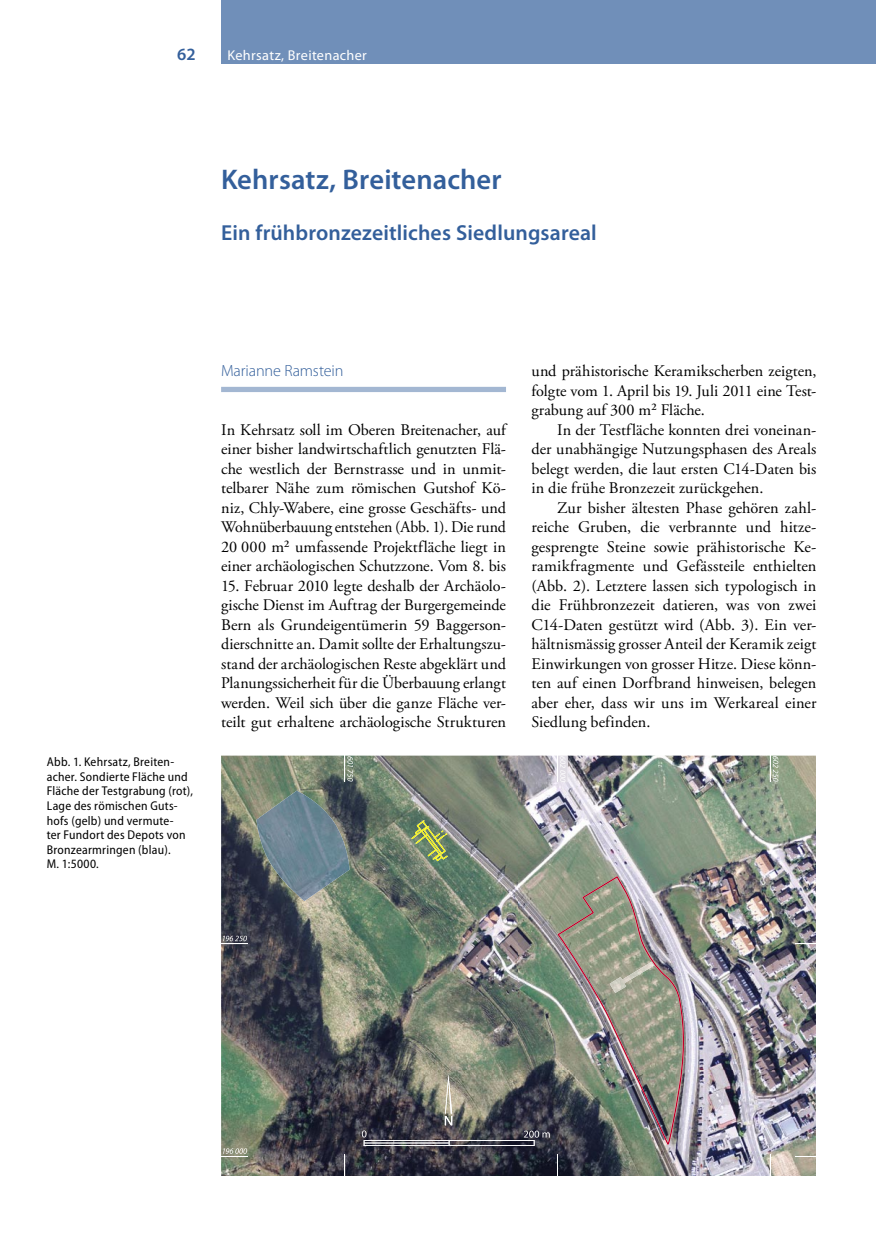
<style>
.page{position:relative;width:876px;height:1242px;background:#fff}
.page>*{position:absolute;margin:0;border:0;box-sizing:border-box;transform-origin:0 0}
.a_ü1_Titel1_Unterkap{font:600 28.5px "Myriad Pro";letter-spacing:.005em;color:#335f9b}
.a_ü2_Titel2{font:600 21.75px "Myriad Pro";letter-spacing:.005em;color:#335f9b}
.t1{font:600 17.25px "Myriad Pro";color:#335f9b}
.b_____Lesetext_1erAbsatz{font:16.2px/19.5px "Adobe Garamond Pro";color:#000;text-align:justify}
.b_____Lesetext_nächster_Absatz{font:16.2px/19.5px "Adobe Garamond Pro";letter-spacing:.005em;color:#000;text-align:justify}
.b_____Autor{font:300 16.2px "Myriad Pro";letter-spacing:-.01em;color:#335f9b}
.t2{font:600 15px "Myriad Pro";letter-spacing:.025em;color:#fff}
.t3{font:14.25px "Myriad Pro";letter-spacing:.025em;color:#fff}
.c___Abbildungslegende{font:semi-condensed 12.75px/14.7px "Myriad Pro";letter-spacing:.02em;color:#000}
.t4{font:italic 8.25px "Myriad Pro";color:#fff}
</style>
<div class="page">
<div style="left:221px;top:0;width:655px;height:64px;background:#708fb9"></div>
<div style="left:221px;top:387px;width:285px;height:5px;background:#a3b7d2"></div>
<img style="left:221px;top:755px;width:595px;height:315px">
<img style="left:221px;top:1070px;width:595px;height:106px">
<img style="left:256px;top:790px;width:94px;height:111px">
<img style="left:558px;top:876px;width:128px;height:268px">
<svg style="left:411px;top:820px;width:37px;height:41px;background:#8e9e69"></svg>
<svg style="left:557px;top:755px;width:10px;height:27px"></svg>
<img style="left:773px;top:756px;width:5px;height:25px">
<svg style="left:770px;top:755px;width:1px;height:26px"></svg>
<svg style="left:345px;top:755px;width:8px;height:26px"></svg>
<svg style="left:557px;top:1154px;width:1px;height:22px"></svg>
<svg style="left:770px;top:1154px;width:1px;height:22px"></svg>
<svg style="left:345px;top:1154px;width:1px;height:22px"></svg>
<svg style="left:221px;top:1148px;width:26px;height:9px"></svg>
<svg style="left:221px;top:935px;width:26px;height:9px"></svg>
<svg style="left:795px;top:1156px;width:21px;height:1px"></svg>
<svg style="left:795px;top:943px;width:21px;height:1px"></svg>
<img style="left:535px;top:1130px;width:15px;height:7px">
<svg style="left:362px;top:1074px;width:173px;height:72px;background:#605f60"></svg>
<p class="t1" style="left:177px;top:44px;width:20px">62</p>
<p class="t2" style="left:225px;top:46px;width:92px">Fundberichte</p>
<p class="t3" style="left:227px;top:47px;width:141px">Kehrsatz, Breitenacher</p>
<p class="a_ü1_Titel1_Unterkap" style="left:221px;top:164px;width:282px">Kehrsatz, Breitenacher</p>
<p class="a_ü2_Titel2" style="left:221px;top:220px;width:377px">Ein frühbronzezeitliches Siedlungsareal</p>
<p class="c___Abbildungslegende" style="left:47px;top:754px;width:148px">Abb. 1. Kehrsatz, Breiten&shy;acher. Sondierte Fläche und<br>Fläche der Testgrabung (rot),<br>Lage des römischen Guts&shy;hofs (gelb) und vermute-<br>ter Fundort des Depots von<br>Bronzearmringen (blau).<br>M. 1:5000.</p>
<p class="b_____Autor" style="left:221px;top:362px;width:124px">Marianne Ramstein</p>
<p class="b_____Lesetext_1erAbsatz" style="left:221px;top:420px;width:286px">In Kehrsatz soll im Oberen Breitenacher, auf einer bisher landwirtschaftlich genutzten Flä&shy;che westlich der Bernstrasse und in unmit&shy;telbarer Nähe zum römischen Gutshof Kö&shy;niz, Chly-Wabere, eine grosse Geschäfts- und Wohnüberbauung entstehen (Abb. 1). Die rund 20 000 m² umfassende Projektfläche liegt in einer archäologischen Schutzzone. Vom 8. bis</p>
<p class="b_____Lesetext_1erAbsatz" style="left:221px;top:576px;width:286px">15. Februar 2010 legte deshalb der Archäolo&shy;gische Dienst im Auftrag der Burgergemeinde Bern als Grundeigentümerin 59 Baggerson&shy;dierschnitte an. Damit sollte der Erhaltungszu&shy;stand der archäologischen Reste abgeklärt und Planungssicherheit für die Überbauung erlangt werden. Weil sich über die ganze Fläche ver&shy;teilt gut erhaltene archäologische Strukturen</p>
<p class="b_____Lesetext_1erAbsatz" style="left:531px;top:362px;width:286px">und prähistorische Keramikscherben zeigten, folgte vom 1. April bis 19. Juli 2011 eine Test&shy;grabung auf 300 m² Fläche.</p>
<p class="b_____Lesetext_nächster_Absatz" style="left:531px;top:420px;width:286px;text-indent:26px">In der Testfläche konnten drei voneinan&shy;der unabhängige Nutzungsphasen des Areals belegt werden, die laut ersten C14-Daten bis in die frühe Bronzezeit zurückgehen.</p>
<p class="b_____Lesetext_nächster_Absatz" style="left:531px;top:498px;width:286px;text-indent:26px">Zur bisher ältesten Phase gehören zahl&shy;reiche Gruben, die verbrannte und hitze&shy;gesprengte Steine sowie prähistorische Ke&shy;ramikfragmente und Gefässteile enthielten (Abb. 2). Letztere lassen sich typologisch in die Frühbronzezeit datieren, was von zwei C14-Daten gestützt wird (Abb. 3). Ein ver&shy;hältnismässig grosser Anteil der Keramik zeigt Einwirkungen von grosser Hitze. Diese könn&shy;ten auf einen Dorfbrand hinweisen, belegen aber eher, dass wir uns im Werkareal einer Siedlung befinden.</p>
<p class="t4" style="left:567px;top:756px;width:27px;rotate:90deg">602 000</p>
</div>
